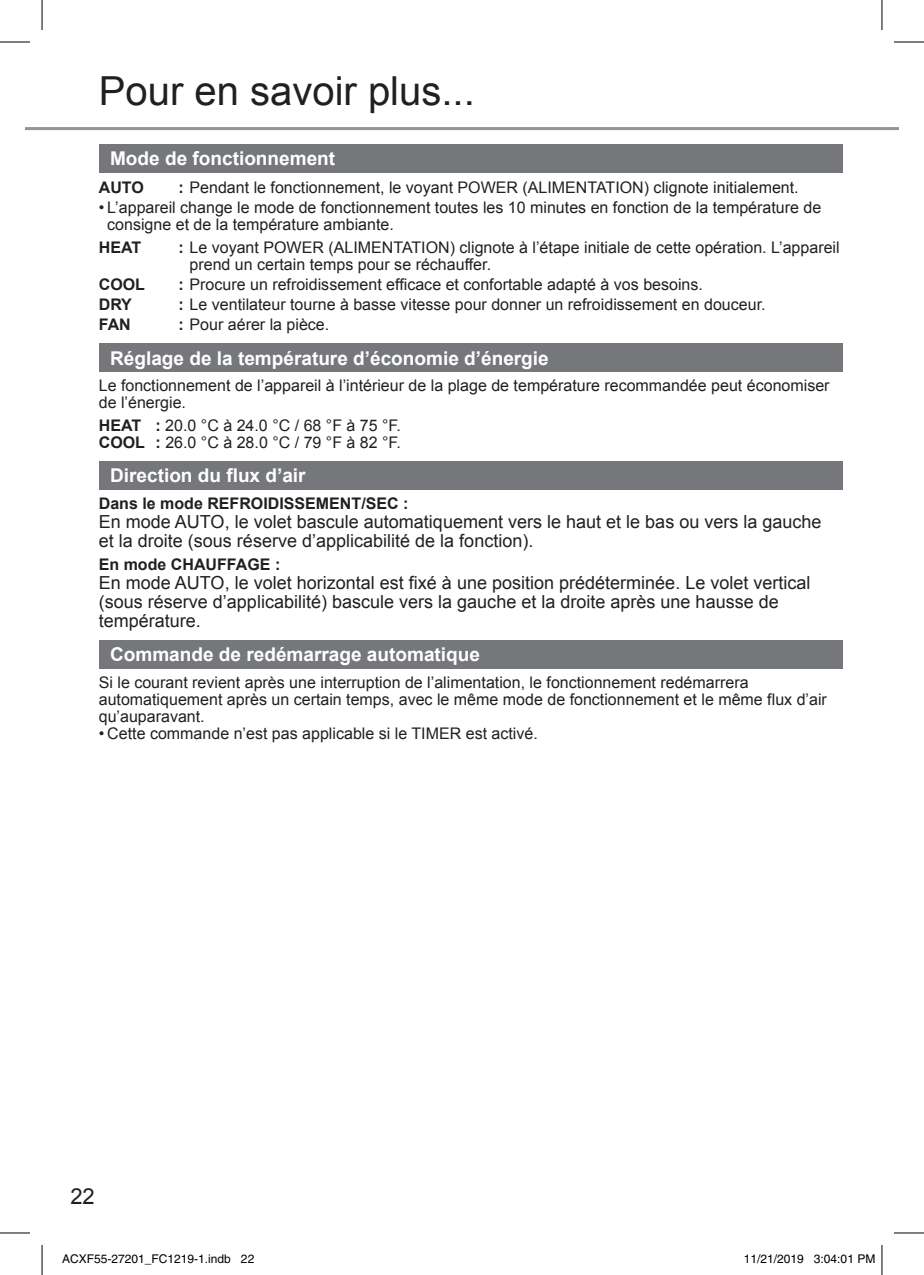
<style>
.page{position:relative;width:924px;height:1275px;background:#fff}
.page>*{position:absolute;margin:0;border:0;box-sizing:border-box;transform-origin:0 0}
.t1{font:40px "Arial";color:#231f20}
.t2{font:22px "Arial";color:#231f20}
.t3{font:700 19px "Arial";color:#fff}
.t4{font:18px/19px "Arial";color:#231f20}
.t5{font:16px/17px "Arial";color:#231f20}
.t6{font:700 16px "Arial";color:#231f20}
.t7{font:12px "Helvetica";color:#000}
.s1{font-weight:700}
</style>
<div class="page">
<hr style="left:881px;top:127px;width:17px;height:3px;background:#939598">
<hr style="left:25px;top:127px;width:856px;height:3px;background:#939598">
<div style="left:99px;top:144px;width:742px;height:28px;background:#75777a"></div>
<div style="left:99px;top:343px;width:742px;height:29px;background:#75777a"></div>
<div style="left:99px;top:461px;width:742px;height:29px;background:#75777a"></div>
<div style="left:99px;top:640px;width:742px;height:28px;background:#75777a"></div>
<hr style="left:0;top:42px;width:30px;height:1px;background:#000">
<hr style="left:893px;top:42px;width:30px;height:1px;background:#000">
<hr style="left:0;top:1232px;width:30px;height:1px;background:#000">
<hr style="left:893px;top:1232px;width:30px;height:1px;background:#000">
<hr style="left:42px;top:0;width:1px;height:30px;background:#000">
<hr style="left:42px;top:1245px;width:1px;height:30px;background:#000">
<hr style="left:881px;top:0;width:1px;height:30px;background:#000">
<hr style="left:881px;top:1245px;width:1px;height:30px;background:#000">
<h1 class="t1" style="left:99px;top:65px;width:377px">Pour en savoir plus...</h1>
<p class="t3" style="left:110px;top:146px;width:226px">Mode de fonctionnement</p>
<p class="t6" style="left:99px;top:176px;width:47px">AUTO</p>
<p class="t5" style="left:178px;top:179px;width:621px"><span class="s1">:</span> Pendant le fonctionnement, le voyant POWER (ALIMENTATION) clignote initialement.</p>
<p class="t5" style="left:107px;top:199px;width:715px;text-indent:-8px">• L’appareil change le mode de fonctionnement toutes les 10 minutes en fonction de la température de consigne et de la température ambiante.</p>
<p class="t6" style="left:99px;top:236px;width:44px">HEAT</p>
<p class="t5" style="left:189px;top:239px;width:651px;text-indent:-11px"><span class="s1">:</span> Le voyant POWER (ALIMENTATION) clignote à l’étape initiale de cette opération. L’appareil prend un certain temps pour se réchauffer.</p>
<p class="t6" style="left:99px;top:274px;width:48px">COOL</p>
<p class="t5" style="left:178px;top:276px;width:526px"><span class="s1">:</span> Procure un refroidissement efficace et confortable adapté à vos besoins.</p>
<p class="t6" style="left:99px;top:294px;width:35px">DRY</p>
<p class="t5" style="left:178px;top:296px;width:588px"><span class="s1">:</span> Le ventilateur tourne à basse vitesse pour donner un refroidissement en douceur.</p>
<p class="t6" style="left:99px;top:314px;width:33px">FAN</p>
<p class="t5" style="left:178px;top:316px;width:152px"><span class="s1">:</span> Pour aérer la pièce.</p>
<p class="t3" style="left:110px;top:345px;width:440px">Réglage de la température d’économie d’énergie</p>
<p class="t5" style="left:99px;top:377px;width:732px">Le fonctionnement de l’appareil à l’intérieur de la plage de température recommandée peut économiser de l’énergie.</p>
<p class="t5" style="left:99px;top:417px;width:303px"><span class="s1">HEAT :</span> 20.0 °C à 24.0 °C / 68 °F à 75 °F.<br><span class="s1">COOL :</span> 26.0 °C à 28.0 °C / 79 °F à 82 °F.</p>
<p class="t3" style="left:110px;top:463px;width:197px">Direction du flux d’air</p>
<p class="t6" style="left:99px;top:493px;width:311px">Dans le mode REFROIDISSEMENT/SEC :</p>
<p class="t4" style="left:99px;top:512px;width:724px">En mode AUTO, le volet bascule automatiquement vers le haut et le bas ou vers la gauche et la droite (sous réserve d’applicabilité de la fonction).</p>
<p class="t6" style="left:99px;top:553px;width:183px">En mode CHAUFFAGE :</p>
<p class="t4" style="left:99px;top:573px;width:713px">En mode AUTO, le volet horizontal est fixé à une position prédéterminée. Le volet vertical (sous réserve d’applicabilité) bascule vers la gauche et la droite après une hausse de température.</p>
<p class="t3" style="left:110px;top:642px;width:371px">Commande de redémarrage automatique</p>
<p class="t5" style="left:99px;top:674px;width:729px">Si le courant revient après une interruption de l’alimentation, le fonctionnement redémarrera automatiquement après un certain temps, avec le même mode de fonctionnement et le même flux d’air qu’auparavant.</p>
<p class="t5" style="left:99px;top:725px;width:440px">• Cette commande n’est pas applicable si le TIMER est activé.</p>
<h2 class="t2" style="left:70px;top:1181px;width:26px">22</h2>
<p class="t7" style="left:62px;top:1251px;width:194px">ACXF55-27201_FC1219-1.indb 22</p>
<p class="t7" style="left:743px;top:1251px;width:133px">11/21/2019 3:04:01 PM</p>
</div>
